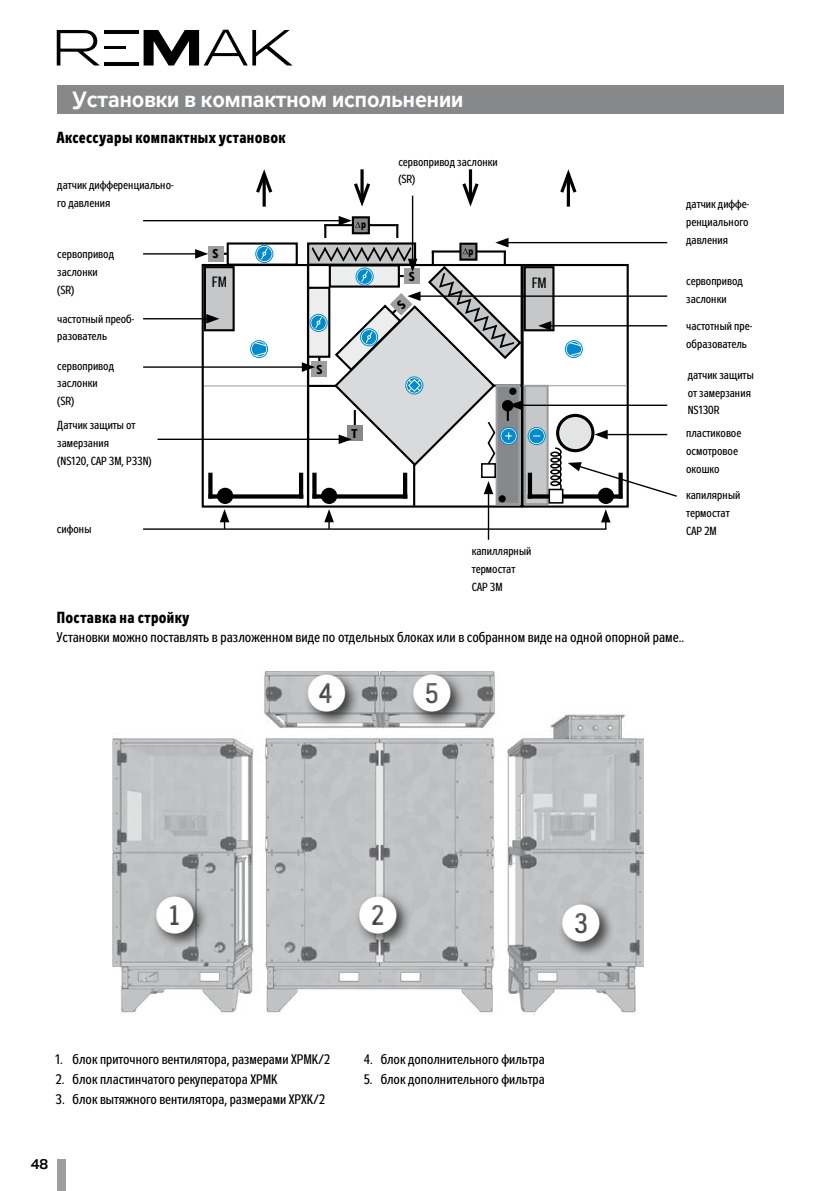
<style>
.page{position:relative;width:840px;height:1191px;background:#fff}
.page>*{position:absolute;margin:0;border:0;box-sizing:border-box;transform-origin:0 0}
.t1{font:49.6px "Fyra Numeric Circle Closed";color:#fff}
.t2{font:700 22px "Zeppelin 31";color:#fff}
.t3{font:700 condensed 16px "Zeppelin";letter-spacing:.02em;color:#000}
.t4{font:condensed 14.8px "Zeppelin";color:#000}
.t5{font:condensed 14px "Zeppelin";color:#000}
.t6{font:700 14px "Zeppelin 31";color:#000}
.t7{font:condensed 13.8px "Zeppelin";color:#000}
.t8{font:700 condensed 12.8px "Zeppelin";color:#000}
.t9{font:condensed 11.8px/17.8px "Zeppelin";color:#000}
.t10{font:700 condensed 10.6px "Zeppelin";color:#000}
</style>
<div class="page">
<div style="left:57px;top:1159px;width:8px;height:32px;background:#9c9e9f"></div>
<div style="left:57px;top:85px;width:725px;height:28px;background:#87888a"></div>
<hr style="left:104px;top:30px;width:35px;height:3px;background:#000">
<hr style="left:104px;top:62px;width:35px;height:3px;background:#000">
<hr style="left:104px;top:46px;width:22px;height:3px;background:#000">
<svg style="left:57px;top:30px;width:42px;height:35px"></svg>
<svg style="left:143px;top:30px;width:149px;height:35px"></svg>
<div style="left:523px;top:385px;width:25px;height:120px;background:#c6c7c8;border:2px solid #9c9e9f"></div>
<div style="left:201px;top:264px;width:108px;height:243px;border:2px solid #000"></div>
<div style="left:521px;top:264px;width:107px;height:243px;border:2px solid #000"></div>
<hr style="left:413px;top:463px;width:2px;height:43px;background:#000">
<hr style="left:403px;top:473px;width:4px;height:25px;background:#000">
<svg style="left:312px;top:473px;width:4px;height:21px"></svg>
<svg style="left:312px;top:494px;width:91px;height:4px"></svg>
<div style="left:321px;top:488px;width:16px;height:16px;background:#000;border-radius:50%"></div>
<svg style="left:251px;top:341px;width:16px;height:16px"></svg>
<div style="left:251px;top:341px;width:16px;height:16px;border:1px solid #fff;border-radius:50%"></div>
<div style="left:250px;top:340px;width:18px;height:18px;border:1px solid #008bd0;border-radius:50%"></div>
<svg style="left:254px;top:341px;width:13px;height:16px"></svg>
<svg style="left:565px;top:341px;width:16px;height:16px"></svg>
<div style="left:565px;top:341px;width:16px;height:16px;border:1px solid #fff;border-radius:50%"></div>
<div style="left:564px;top:340px;width:18px;height:18px;border:1px solid #008bd0;border-radius:50%"></div>
<svg style="left:568px;top:341px;width:13px;height:16px"></svg>
<div style="left:226px;top:242px;width:71px;height:24px;border:2px solid #000"></div>
<svg style="left:256px;top:246px;width:16px;height:16px"></svg>
<div style="left:256px;top:246px;width:16px;height:16px;border:1px solid #fff;border-radius:50%"></div>
<div style="left:255px;top:245px;width:18px;height:18px;border:1px solid #008bd0;border-radius:50%"></div>
<svg style="left:260px;top:247px;width:8px;height:13px"></svg>
<hr style="left:262px;top:174px;width:3px;height:33px;background:#000">
<svg style="left:256px;top:169px;width:17px;height:27px"></svg>
<hr style="left:566px;top:174px;width:3px;height:33px;background:#000">
<svg style="left:560px;top:169px;width:17px;height:27px"></svg>
<svg style="left:468px;top:169px;width:4px;height:11px"></svg>
<hr style="left:360px;top:169px;width:3px;height:33px;background:#000">
<div style="left:557px;top:415px;width:35px;height:36px;background:#e3e4e4;border-radius:50%"></div>
<div style="left:555px;top:414px;width:39px;height:38px;border:3px solid #000;border-radius:50%"></div>
<div style="left:207px;top:246px;width:16px;height:15px;background:#9c9e9f"></div>
<div style="left:524px;top:267px;width:29px;height:63px;background:#c6c7c8"></div>
<div style="left:523px;top:266px;width:31px;height:65px;border:2px solid #000"></div>
<div style="left:205px;top:267px;width:28px;height:63px;background:#c6c7c8"></div>
<div style="left:204px;top:266px;width:30px;height:65px;border:2px solid #000"></div>
<svg style="left:527px;top:473px;width:4px;height:21px"></svg>
<svg style="left:527px;top:494px;width:21px;height:4px"></svg>
<div style="left:597px;top:488px;width:16px;height:16px;background:#000;border-radius:50%"></div>
<hr style="left:299px;top:473px;width:4px;height:25px;background:#000">
<svg style="left:208px;top:473px;width:4px;height:21px"></svg>
<svg style="left:208px;top:494px;width:91px;height:4px"></svg>
<div style="left:217px;top:488px;width:16px;height:16px;background:#000;border-radius:50%"></div>
<div style="left:495px;top:385px;width:25px;height:120px;background:#87888a;border:2px solid #9c9e9f"></div>
<svg style="left:499px;top:496px;width:6px;height:6px"></svg>
<div style="left:498px;top:495px;width:7px;height:7px;border:1px solid #000;border-radius:50%"></div>
<hr style="left:143px;top:318px;width:66px;height:1px;background:#000">
<svg style="left:206px;top:314px;width:13px;height:9px"></svg>
<hr style="left:548px;top:325px;width:119px;height:1px;background:#000">
<svg style="left:538px;top:321px;width:13px;height:9px"></svg>
<hr style="left:417px;top:295px;width:250px;height:2px;background:#000">
<hr style="left:505px;top:242px;width:162px;height:1px;background:#000">
<hr style="left:143px;top:253px;width:55px;height:1px;background:#000">
<svg style="left:195px;top:249px;width:13px;height:10px"></svg>
<hr style="left:143px;top:366px;width:162px;height:2px;background:#000">
<hr style="left:143px;top:220px;width:198px;height:1px;background:#000">
<hr style="left:157px;top:438px;width:184px;height:2px;background:#000">
<hr style="left:518px;top:404px;width:149px;height:2px;background:#000">
<hr style="left:604px;top:434px;width:63px;height:1px;background:#000">
<svg style="left:594px;top:430px;width:13px;height:9px"></svg>
<hr style="left:487px;top:491px;width:2px;height:49px;background:#000">
<svg style="left:483px;top:481px;width:10px;height:13px"></svg>
<hr style="left:143px;top:528px;width:463px;height:2px;background:#000">
<svg style="left:220px;top:509px;width:9px;height:20px"></svg>
<svg style="left:324px;top:509px;width:9px;height:20px"></svg>
<svg style="left:600px;top:509px;width:10px;height:20px"></svg>
<hr style="left:204px;top:385px;width:103px;height:1px;background:#9c9e9f">
<hr style="left:523px;top:385px;width:103px;height:1px;background:#9c9e9f">
<img style="left:113px;top:671px;width:530px;height:343px">
<div style="left:408px;top:669px;width:58px;height:59px;background:#000;opacity:.75"></div>
<div style="left:303px;top:669px;width:58px;height:59px;background:#000;opacity:.75"></div>
<div style="left:151px;top:891px;width:58px;height:59px;background:#000;opacity:.75"></div>
<div style="left:354px;top:891px;width:58px;height:59px;background:#000;opacity:.75"></div>
<div style="left:557px;top:899px;width:58px;height:59px;background:#000;opacity:.75"></div>
<svg style="left:528px;top:428px;width:16px;height:16px"></svg>
<div style="left:528px;top:428px;width:16px;height:16px;border:1px solid #fff;border-radius:50%"></div>
<div style="left:527px;top:427px;width:18px;height:18px;border:1px solid #008bd0;border-radius:50%"></div>
<div style="left:481px;top:463px;width:14px;height:15px;border:2px solid #000"></div>
<div style="left:548px;top:489px;width:15px;height:14px;border:2px solid #000"></div>
<svg style="left:548px;top:447px;width:129px;height:51px"></svg>
<svg style="left:302px;top:180px;width:220px;height:288px"></svg>
<h2 class="t2" style="left:73px;top:87px;width:392px">Установки в компактном испольнении</h2>
<h3 class="t3" style="left:57px;top:129px;width:230px">Аксессуары компактных установок</h3>
<p class="t9" style="left:57px;top:176px;width:118px">датчик дифференциально&shy;го давления</p>
<p class="t9" style="left:57px;top:245px;width:58px">сервопривод заслонки (SR)</p>
<p class="t9" style="left:57px;top:310px;width:79px">частотный преоб&shy;разователь</p>
<p class="t9" style="left:57px;top:357px;width:58px">сервопривод заслонки (SR)</p>
<p class="t9" style="left:57px;top:416px;width:96px">Датчик защиты от замерзания<br>(NS120, CAP 3M, P33N)</p>
<p class="t9" style="left:57px;top:520px;width:36px">сифоны</p>
<p class="t8" style="left:212px;top:247px;width:7px">S</p>
<p class="t10" style="left:361px;top:219px;width:7px">p</p>
<p class="t9" style="left:398px;top:153px;width:101px">сервопривод заслонки (SR)</p>
<p class="t10" style="left:468px;top:245px;width:7px">p</p>
<p class="t8" style="left:408px;top:269px;width:7px">S</p>
<p class="t4" style="left:212px;top:274px;width:17px">FM</p>
<p class="t4" style="left:531px;top:275px;width:17px">FM</p>
<p class="t8" style="left:316px;top:363px;width:7px">S</p>
<p class="t8" style="left:351px;top:426px;width:7px">T</p>
<p class="t9" style="left:471px;top:542px;width:61px">капиллярный термостат<br>CAP 3M</p>
<p class="t9" style="left:685px;top:195px;width:65px;text-align:justify">датчик диффе&shy;ренциального давления</p>
<p class="t9" style="left:685px;top:272px;width:58px">сервопривод заслонки</p>
<p class="t9" style="left:685px;top:317px;width:68px">частотный пре&shy;образователь</p>
<p class="t9" style="left:687px;top:366px;width:67px">датчик защиты от замерзания<br>NS130R</p>
<p class="t9" style="left:685px;top:424px;width:57px">пластиковое осмотровое окошко</p>
<p class="t9" style="left:685px;top:486px;width:56px">капилярный термостат<br>CAP 2M</p>
<h3 class="t3" style="left:57px;top:608px;width:134px">Поставка на стройку</h3>
<p class="t5" style="left:57px;top:629px;width:628px">Установки можно поставлять в разложенном виде по отдельных блоках или в собранном виде на одной опорной раме..</p>
<h1 class="t1" style="left:306px;top:665px;width:43px">4</h1>
<h1 class="t1" style="left:411px;top:665px;width:43px">5</h1>
<h1 class="t1" style="left:154px;top:886px;width:43px">1</h1>
<h1 class="t1" style="left:357px;top:886px;width:43px">2</h1>
<h1 class="t1" style="left:560px;top:894px;width:43px">3</h1>
<p class="t7" style="left:56px;top:1051px;width:276px">1. блок приточного вентилятора, размерами XPMK/2</p>
<p class="t7" style="left:56px;top:1071px;width:223px">2. блок пластинчатого рекуператора XPMK</p>
<p class="t7" style="left:56px;top:1091px;width:271px">3. блок вытяжного вентилятора, размерами XPXK/2</p>
<p class="t6" style="left:31px;top:1156px;width:19px">48</p>
<p class="t7" style="left:363px;top:1051px;width:182px">4. блок дополнительного фильтра</p>
<p class="t7" style="left:363px;top:1071px;width:182px">5. блок дополнительного фильтра</p>
</div>
